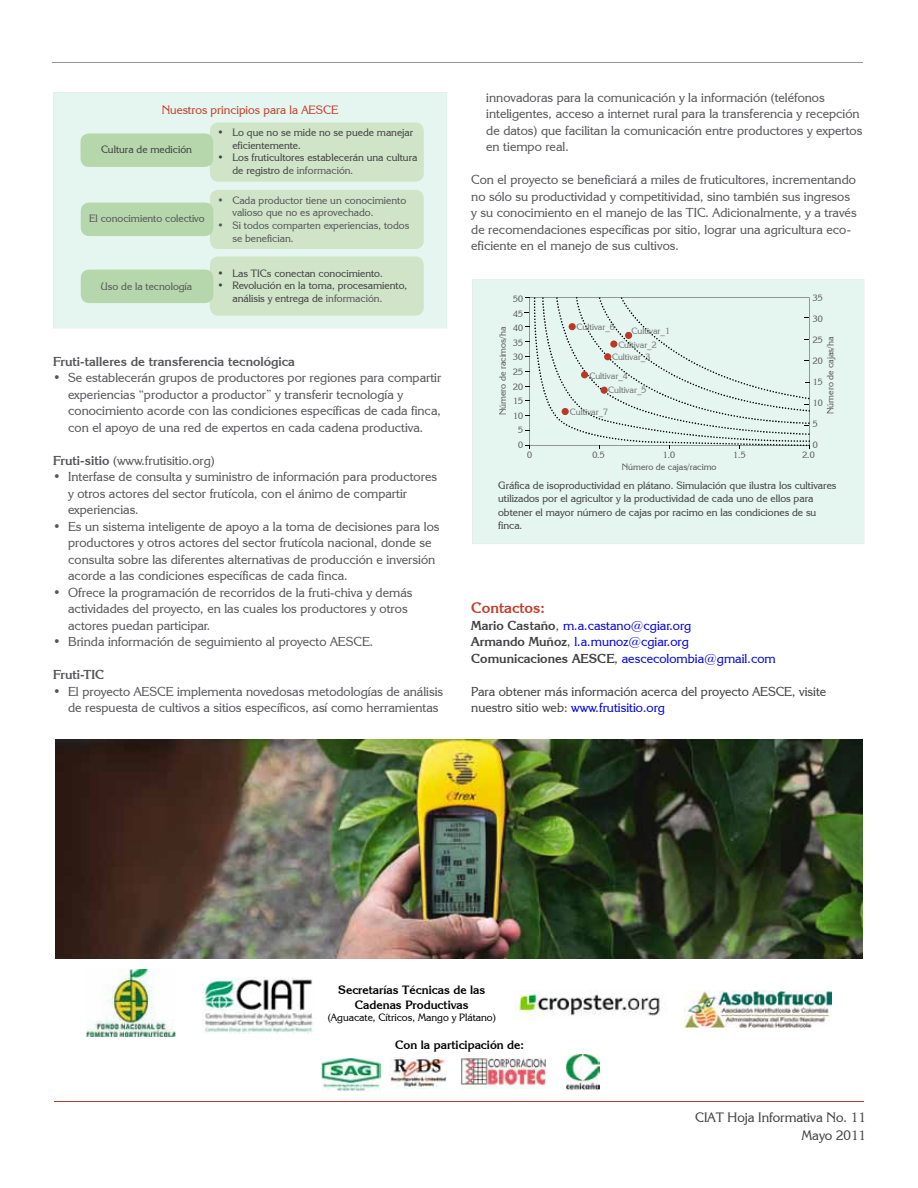
<style>
.page{position:relative;width:918px;height:1188px;background:#fff}
.page>*{position:absolute;margin:0;border:0;box-sizing:border-box;transform-origin:0 0}
.t1{font:700 15px "Korinna IT Cby BT";color:#c13f2c}
.t2{font:13.5px/18px "Korinna IT Cby BT";color:#414042;text-align:right}
.t3{font:12.9px/16.5px "Korinna IT Cby BT";color:#565659}
.t4{font:12.9px/16.5px "Korinna IT Cby BT";color:#0000e3}
.t5{font:12.9px/16.5px "Korinna IT Cby BT";color:#414042}
.t6{font:700 12.9px "Korinna IT Cby BT";color:#565659}
.t7{font:700 12px/14.4px "Korinna IT Cby BT";color:#000;text-align:center}
.t8{font:12px "Korinna IT Cby BT";color:#c13f2c}
.t9{font:10.5px/13.5px "Korinna IT Cby BT";color:#414042}
.t10{font:10.5px/12.6px "Korinna IT Cby BT";color:#565659}
.t11{font:10.5px "Korinna IT Cby BT";color:#000}
.t12{font:9px/14.5px "Korinna IT Cby BT";color:#565659;text-align:center}
.t13{font:9px/13.6px "Korinna IT Cby BT";color:#727476}
.s1{color:#565659}
.s2{font-weight:700}
.s3{font-weight:700;color:#414042}
.s4{color:#414042}
.s5{color:#0000e3}
</style>
<div class="page">
<hr style="left:55px;top:1101px;width:809px;height:1px;background:#b93926">
<hr style="left:52px;top:62px;width:810px;height:1px;background:#939598">
<div style="left:472px;top:279px;width:392px;height:265px;background:#e5f5ef"></div>
<svg style="left:524px;top:297px;width:286px;height:152px;background:#ddece6"></svg>
<img style="left:86px;top:969px;width:89px;height:68px">
<img style="left:513px;top:992px;width:147px;height:26px">
<img style="left:202px;top:978px;width:111px;height:56px">
<div style="left:53px;top:92px;width:394px;height:236px;background:#e5f5ef"></div>
<div style="left:210px;top:123px;width:214px;height:59px;background:#d0e4c8;border-radius:9px"></div>
<div style="left:81px;top:133px;width:132px;height:34px;background:#b6d6ac;border-radius:9px"></div>
<div style="left:210px;top:190px;width:214px;height:59px;background:#d0e4c8;border-radius:9px"></div>
<div style="left:210px;top:256px;width:214px;height:60px;background:#d0e4c8;border-radius:9px"></div>
<div style="left:81px;top:270px;width:132px;height:33px;background:#b6d6ac;border-radius:9px"></div>
<div style="left:81px;top:203px;width:132px;height:33px;background:#b6d6ac;border-radius:9px"></div>
<img style="left:55px;top:739px;width:808px;height:220px">
<img style="left:322px;top:1058px;width:59px;height:33px">
<img style="left:390px;top:1057px;width:56px;height:32px">
<img style="left:566px;top:1054px;width:34px;height:36px">
<img style="left:460px;top:1058px;width:85px;height:30px">
<img style="left:684px;top:990px;width:147px;height:37px">
<p class="t8" style="left:162px;top:102px;width:178px">Nuestros principios para la AESCE</p>
<p class="t9" style="left:101px;top:142px;width:92px">Cultura de medición</p>
<p class="t9" style="left:232px;top:126px;width:182px;line-height:12.6px;text-indent:-15px">• Lo que no se mide no se puede manejar eficientemente.</p>
<p class="t9" style="left:232px;top:151px;width:186px;line-height:12.6px;text-indent:-15px">• Los fruticultores establecerán una cultura de registro d<span class="s1">e información.</span></p>
<p class="t10" style="left:232px;top:194px;width:175px;text-indent:-15px">• Cada productor tiene un conocimiento valioso que no es aprovechado.</p>
<p class="t10" style="left:232px;top:219px;width:178px;text-indent:-15px">• Si todos comparten experiencias, todos se benefician.</p>
<p class="t9" style="left:217px;top:266px;width:167px">• Las TICs conectan conocimiento.</p>
<p class="t9" style="left:232px;top:279px;width:176px;line-height:12.6px;text-indent:-15px">• Revolución en la toma, procesamiento, análisis y entrega de <span class="s1">información.</span></p>
<p class="t10" style="left:89px;top:211px;width:117px">El conocimiento colectivo</p>
<p class="t10" style="left:101px;top:280px;width:93px">Uso de la tecnología</p>
<p class="t6" style="left:53px;top:353px;width:243px">Fruti-talleres de transferencia tecnológica</p>
<p class="t3" style="left:68px;top:369px;width:375px;text-indent:-15px">• Se establecerán grupos de productores por regiones para compartir experiencias “productor a productor” y transferir tecnología y conocimiento acorde con las condiciones específicas de cada finca, con el apoyo de una red de expertos en cada cadena productiva.</p>
<p class="t3" style="left:53px;top:452px;width:163px"><span class="s2">Fruti-sitio</span> (www.frutisitio.org)</p>
<p class="t3" style="left:68px;top:468px;width:370px;text-indent:-15px">• Interfase de consulta y suministro de información para productores y otros actores del sector frutícola, con el ánimo de compartir experiencias.</p>
<p class="t3" style="left:68px;top:518px;width:373px;text-indent:-15px">• Es un sistema inteligente de apoyo a la toma de decisiones para los productores y otros actores del sector frutícola nacional, donde se consulta sobre las diferentes alternativas de producción e inversión acorde a las condiciones específicas de cada finca.</p>
<p class="t3" style="left:68px;top:584px;width:346px;text-indent:-15px">• Ofrece la programación de recorridos de la fruti-chiva y demás actividades del proyecto, en las cuales los productores y otros actores puedan participar.</p>
<p class="t3" style="left:53px;top:633px;width:322px">• Brinda información de seguimiento al proyecto AESCE.</p>
<p class="t6" style="left:53px;top:667px;width:52px">Fruti-TIC</p>
<p class="t3" style="left:68px;top:683px;width:377px;text-indent:-15px">• El proyecto AESCE implementa novedosas metodologías de análisis de respuesta de cultivos a sitios específicos, así como herramientas</p>
<p class="t3" style="left:486px;top:89px;width:378px">innovadoras para la comunicación y la información (teléfonos inteligentes, acceso a internet rural para la transferencia y recepción de datos) que facilitan la comunicación entre productores y expertos en tiempo real.</p>
<p class="t3" style="left:471px;top:171px;width:387px">Con el proyecto se beneficiará a miles de fruticultores, incrementando no sólo su productividad y competitividad, sino también sus ingresos y su conocimiento en el manejo de las TIC. Adicionalmente, y a través de recomendaciones específicas por sitio, lograr una agricultura eco&shy;eficiente en el manejo de sus cultivos.</p>
<p class="t12" style="left:813px;top:291px;width:11px">35</p>
<p class="t12" style="left:813px;top:312px;width:11px">30</p>
<p class="t12" style="left:813px;top:333px;width:11px">25</p>
<p class="t12" style="left:813px;top:354px;width:11px">20</p>
<p class="t12" style="left:813px;top:375px;width:11px">15</p>
<p class="t12" style="left:813px;top:396px;width:11px">10</p>
<p class="t12" style="left:813px;top:417px;width:6px">5</p>
<p class="t12" style="left:813px;top:438px;width:6px">0</p>
<p class="t12" style="left:513px;top:292px;width:11px">50<br>45<br>40<br>35<br>30<br>25<br>20<br>15<br>10<br>5<br>0</p>
<p class="t13" style="left:576px;top:320px;width:40px">Cultivar_6</p>
<p class="t13" style="left:618px;top:324px;width:53px;text-indent:13px">Cultivar_1<br>Cultivar_2</p>
<p class="t13" style="left:589px;top:347px;width:63px;line-height:18.6px;text-indent:23px">Cultivar_3<br>Cultivar_4</p>
<p class="t13" style="left:608px;top:383px;width:40px">Cultivar_5</p>
<p class="t13" style="left:570px;top:405px;width:40px">Cultivar_7</p>
<p class="t12" style="left:495px;top:415px;width:90px;rotate:-90deg">Número de racimos/ha</p>
<p class="t12" style="left:823px;top:414px;width:79px;rotate:-90deg">Número de cajas/ha</p>
<p class="t12" style="left:527px;top:447px;width:6px">0</p>
<p class="t12" style="left:592px;top:447px;width:14px">0.5</p>
<p class="t12" style="left:663px;top:447px;width:14px">1.0</p>
<p class="t12" style="left:733px;top:447px;width:14px">1.5</p>
<p class="t12" style="left:802px;top:447px;width:14px">2.0</p>
<p class="t12" style="left:622px;top:459px;width:96px">Número de cajas/racimo</p>
<p class="t9" style="left:498px;top:478px;width:340px">Gráfica de isoproductividad en plátano. Simulación que ilustra los cultivares utilizados por el agricultor y la productividad de cada uno de ellos para obtener el mayor número de cajas por racimo en las condiciones de su finca.</p>
<p class="t1" style="left:471px;top:599px;width:75px">Contactos:</p>
<p class="t4" style="left:471px;top:617px;width:306px"><span class="s3">Mario Castaño</span><span class="s4">,</span> m.a.castano@cgiar.org<br><span class="s3">Armando Muñoz</span><span class="s4">,</span> l.a.munoz@cgiar.org<br><span class="s3">Comunicaciones AESCE</span><span class="s4">,</span> aescecolombia@gmail.com</p>
<p class="t5" style="left:471px;top:683px;width:357px">Para obtener más información acerca del proyecto AESCE, visite nuestro sitio web: <span class="s5">www.frutisitio.org</span></p>
<p class="t7" style="left:338px;top:983px;width:149px">Secretarías Técnicas de las<br>Cadenas Productivas</p>
<p class="t11" style="left:328px;top:1011px;width:170px">(Aguacate, Cítricos, Mango y Plátano)</p>
<p class="t7" style="left:395px;top:1038px;width:130px">Con la participación de:</p>
<p class="t2" style="left:695px;top:1108px;width:172px">CIAT Hoja Informativa No. 11<br>Mayo 2011</p>
</div>
